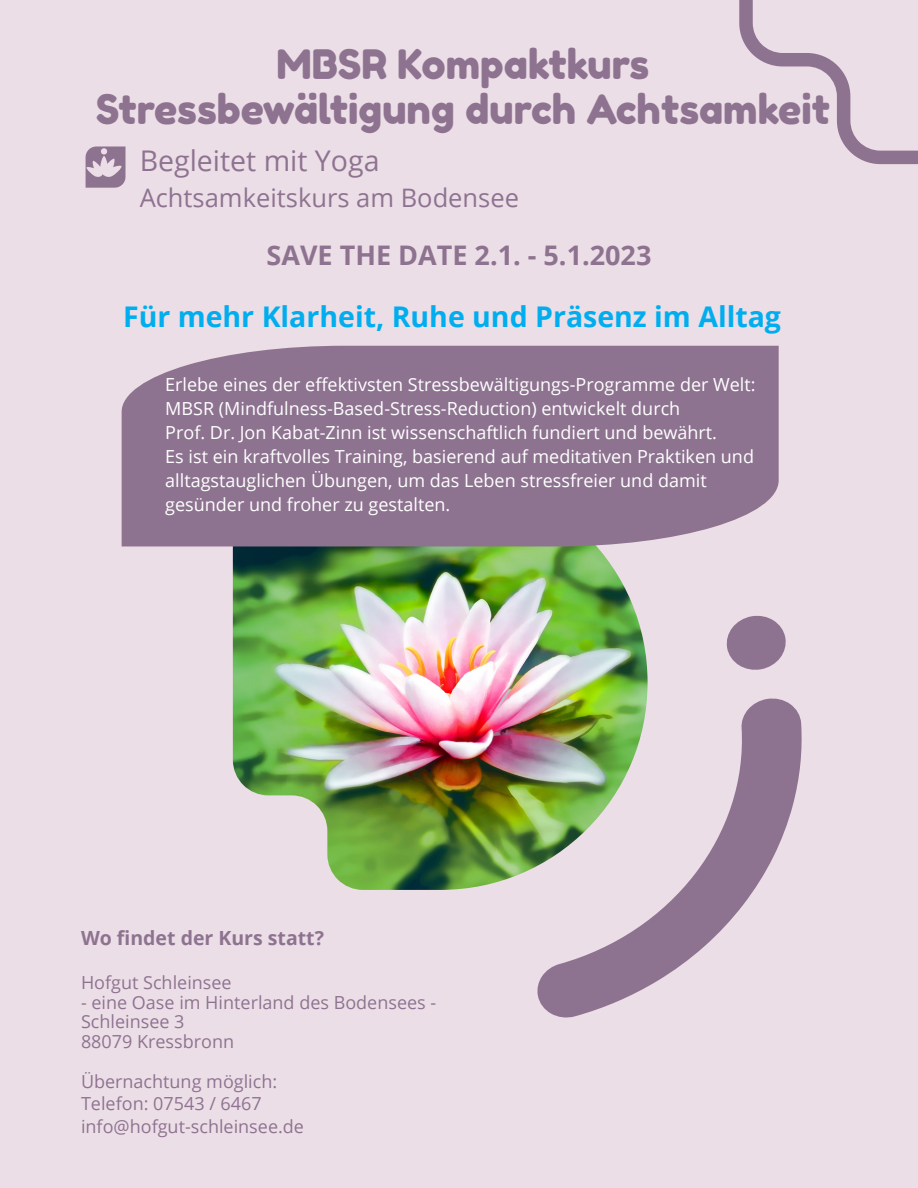
<style>
.page{position:relative;width:918px;height:1188px;background:#ecdee7}
.page>*{position:absolute;margin:0;border:0;box-sizing:border-box;transform-origin:0 0}
.Header_1{font:40.5px "Fredoka One";color:#8e7391}
.Paragraph_1{font:700 28.5px "Open Sans";color:#00aeef}
.Logo{font:28.5px "Open Sans";color:#8e7391}
.Paragraph_1-2{font:700 27px "Open Sans";color:#8e7391}
.Logo-2{font:25.5px "Open Sans";color:#8e7391}
.Paragraph_3{font:700 19.5px "Open Sans";color:#8e7391}
.Paragraph_2{font:18px/24px "Open Sans";color:#fff}
.Paragraph_3-2{font:18px/19.5px "Open Sans";color:#8e7391}
</style>
<div class="page">
<img style="left:233px;top:546px;width:415px;height:344px">
<svg style="left:537px;top:697px;width:265px;height:321px"></svg>
<svg style="left:726px;top:615px;width:60px;height:55px"></svg>
<div style="left:122px;top:346px;width:657px;height:200px;background:#8e7391"></div>
<svg style="left:739px;top:0;width:179px;height:164px"></svg>
<svg style="left:86px;top:146px;width:40px;height:42px"></svg>
<p class="Header_1" style="left:276px;top:39px;width:374px">MBSR Kompaktkurs</p>
<p class="Header_1" style="left:96px;top:84px;width:736px">Stressbewältigung durch Achtsamkeit</p>
<p class="Logo" style="left:140px;top:141px;width:241px">Begleitet mit Yoga</p>
<p class="Logo-2" style="left:140px;top:180px;width:381px">Achtsamkeitskurs am Bodensee</p>
<p class="Paragraph_1-2" style="left:267px;top:237px;width:386px">SAVE THE DATE 2.1. - 5.1.2023</p>
<p class="Paragraph_1" style="left:123px;top:296px;width:660px">Für mehr Klarheit, Ruhe und Präsenz im Alltag</p>
<p class="Paragraph_2" style="left:165px;top:372px;width:592px">Erlebe eines der effektivsten Stressbewältigungs-Programme der Welt:</p>
<p class="Paragraph_2" style="left:165px;top:396px;width:590px">MBSR (Mindfulness-Based-Stress-Reduction) entwickelt durch<br>Prof. Dr. Jon Kabat-Zinn ist wissenschaftlich fundiert und bewährt.<br>Es ist ein kraftvolles Training, basierend auf meditativen Praktiken und alltagstauglichen Übungen, um das Leben stressfreier und damit gesünder und froher zu gestalten.</p>
<p class="Paragraph_3" style="left:81px;top:924px;width:245px">Wo findet der Kurs statt?</p>
<p class="Paragraph_3-2" style="left:81px;top:973px;width:152px">Hofgut Schleinsee</p>
<p class="Paragraph_3-2" style="left:81px;top:992px;width:357px">- eine Oase im Hinterland des Bodensees -<br>Schleinsee 3<br>88079 Kressbronn</p>
<p class="Paragraph_3-2" style="left:81px;top:1071px;width:198px">Übernachtung möglich:</p>
<p class="Paragraph_3-2" style="left:81px;top:1094px;width:182px">Telefon: 07543 / 6467</p>
<p class="Paragraph_3-2" style="left:81px;top:1116px;width:225px">info@hofgut-schleinsee.de</p>
</div>
